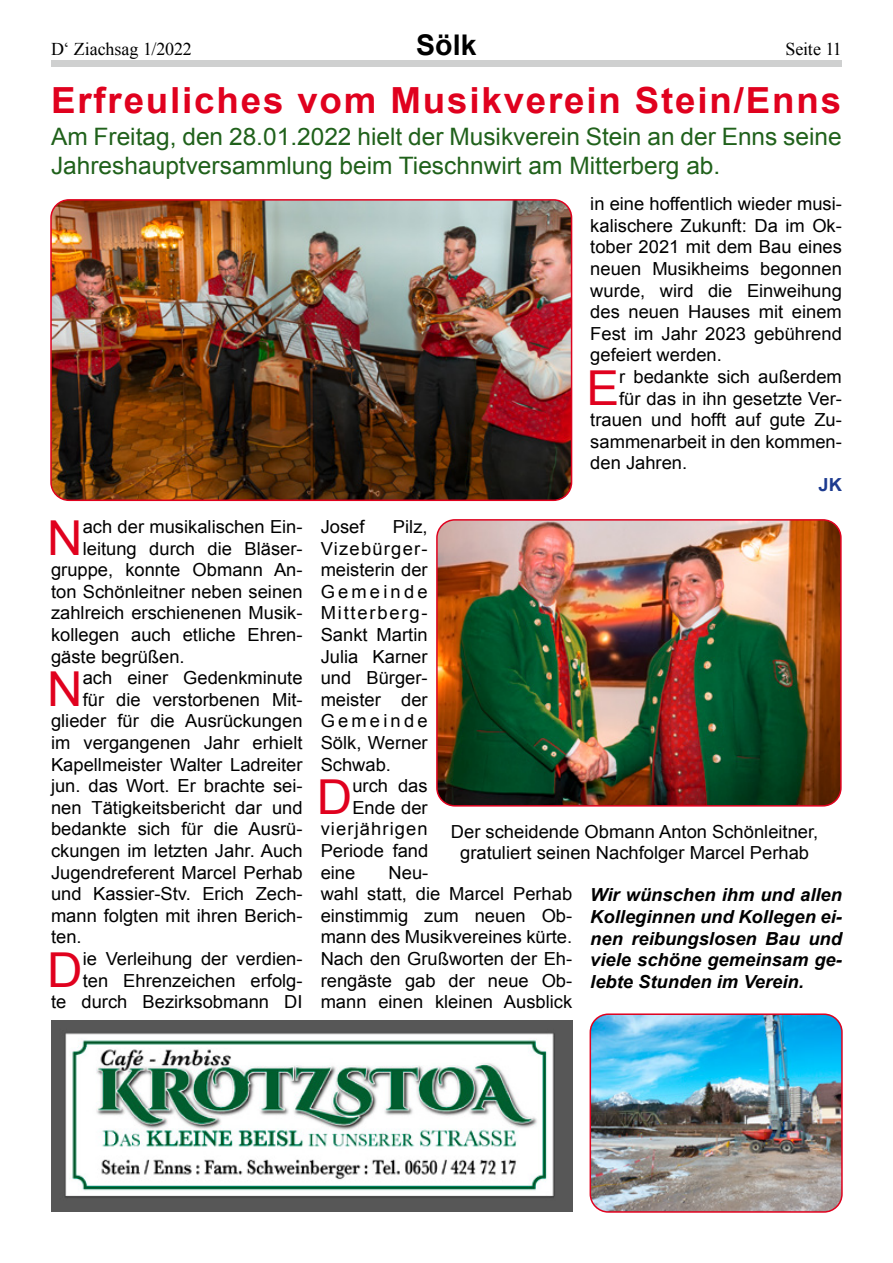
<style>
.page{position:relative;width:893px;height:1263px;background:#fff}
.page>*{position:absolute;margin:0;border:0;box-sizing:border-box;transform-origin:0 0}
.t1{font:48.15px "Arial";color:#e0011e}
.t2{font:700 36px "Arial";letter-spacing:.05em;color:#e0011e}
.t3{font:700 28.5px "Arial";color:#000}
.t4{font:24px/28.8px "Arial";color:#20611b}
.t5{font:18px/21.6px "Arial";color:#000;text-align:justify}
.t6{font:italic 700 18px/21.6px "Arial";color:#000;text-align:justify}
.t7{font:18px "Times New Roman";letter-spacing:-.01em;color:#000}
.t8{font:18px "Arial";letter-spacing:.06em;color:#000}
.t9{font:700 18px "Arial";color:#1c3a8f}
</style>
<div class="page">
<div style="left:51px;top:61px;width:791px;height:6px;background:#cfd0d0"></div>
<img style="left:51px;top:1020px;width:521px;height:192px">
<img style="left:53px;top:200px;width:519px;height:300px">
<div style="left:50px;top:199px;width:522px;height:302px;border:2px solid #e0011e;border-radius:18px"></div>
<img style="left:437px;top:522px;width:403px;height:284px">
<div style="left:436px;top:519px;width:406px;height:287px;border:2px solid #e0011e;border-radius:18px"></div>
<img style="left:590px;top:1016px;width:250px;height:194px">
<div style="left:590px;top:1013px;width:253px;height:200px;border:2px solid #e0011e;border-radius:18px"></div>
<p class="t7" style="left:51px;top:37px;width:142px">D‘ Ziachsag 1/2022</p>
<h3 class="t3" style="left:416px;top:26px;width:62px">Sölk</h3>
<p class="t7" style="left:785px;top:37px;width:58px">Seite 11</p>
<h2 class="t2" style="left:51px;top:77px;width:792px">Erfreuliches vom Musikverein Stein/Enns</h2>
<h3 class="t4" style="left:51px;top:122px;width:792px">Am Freitag, den 28.01.2022 hielt der Musikverein Stein an der Enns seine<br>Jahreshauptversammlung beim Tieschnwirt am Mitterberg ab.</h3>
<h1 class="t1" style="left:47px;top:506px;width:37px">N</h1>
<p class="t5" style="left:83px;top:516px;width:221px">ach der musikalischen Ein-</p>
<p class="t5" style="left:83px;top:538px;width:221px">leitung durch die Bläser-</p>
<p class="t5" style="left:51px;top:559px;width:253px">gruppe, konnte Obmann An-</p>
<p class="t5" style="left:51px;top:581px;width:253px">ton Schönleitner neben seinen</p>
<p class="t5" style="left:51px;top:602px;width:253px">zahlreich erschienenen Musik-</p>
<p class="t5" style="left:51px;top:624px;width:253px">kollegen auch etliche Ehren-</p>
<p class="t5" style="left:51px;top:646px;width:135px">gäste begrüßen.</p>
<h1 class="t1" style="left:47px;top:657px;width:37px">N</h1>
<p class="t5" style="left:83px;top:667px;width:221px">ach einer Gedenkminute</p>
<p class="t5" style="left:83px;top:689px;width:221px">für die verstorbenen Mit-</p>
<p class="t5" style="left:51px;top:710px;width:253px">glieder für die Ausrückungen</p>
<p class="t5" style="left:51px;top:732px;width:253px">im vergangenen Jahr erhielt</p>
<p class="t5" style="left:51px;top:754px;width:253px">Kapellmeister Walter Ladreiter</p>
<p class="t5" style="left:51px;top:775px;width:253px">jun. das Wort. Er brachte sei-</p>
<p class="t5" style="left:51px;top:797px;width:253px">nen Tätigkeitsbericht dar und</p>
<p class="t5" style="left:51px;top:818px;width:253px">bedankte sich für die Ausrü-</p>
<p class="t5" style="left:51px;top:840px;width:253px">ckungen im letzten Jahr. Auch</p>
<p class="t5" style="left:51px;top:862px;width:253px">Jugendreferent Marcel Perhab</p>
<p class="t5" style="left:51px;top:883px;width:253px">und Kassier-Stv. Erich Zech-</p>
<p class="t5" style="left:51px;top:905px;width:253px">mann folgten mit ihren Berich-</p>
<p class="t5" style="left:51px;top:926px;width:32px">ten.</p>
<h1 class="t1" style="left:47px;top:938px;width:37px">D</h1>
<p class="t5" style="left:51px;top:948px;width:253px;text-align:right">ie Verleihung der verdien-<br>ten Ehrenzeichen erfolg-<br>te durch Bezirksobmann DI</p>
<p class="t5" style="left:590px;top:193px;width:253px">in eine hoffentlich wieder musi&shy;kalischere Zukunft: Da im Ok&shy;tober 2021 mit dem Bau eines neuen Musikheims begonnen wurde, wird die Einweihung des neuen Hauses mit einem Fest im Jahr 2023 gebührend gefeiert werden.</p>
<h1 class="t1" style="left:586px;top:356px;width:34px">E</h1>
<p class="t5" style="left:619px;top:366px;width:224px">r bedankte sich außerdem</p>
<p class="t5" style="left:619px;top:388px;width:224px">für das in ihn gesetzte Ver-</p>
<p class="t5" style="left:590px;top:409px;width:253px">trauen und hofft auf gute Zu-</p>
<p class="t5" style="left:590px;top:431px;width:253px">sammenarbeit in den kommen-</p>
<p class="t5" style="left:590px;top:452px;width:98px">den Jahren.</p>
<p class="t9" style="left:818px;top:473px;width:25px">JK</p>
<p class="t5" style="left:321px;top:516px;width:45px">Josef</p>
<p class="t5" style="left:321px;top:516px;width:108px;text-indent:72px">Pilz, Vizebürger&shy;meisterin der Gemeinde Mitterberg-Sankt Martin Julia Karner und Bürger&shy;meister der Gemeinde Sölk, Werner Schwab.</p>
<h1 class="t1" style="left:317px;top:765px;width:37px">D</h1>
<p class="t5" style="left:352px;top:775px;width:77px">urch das</p>
<p class="t5" style="left:352px;top:797px;width:77px">Ende der</p>
<p class="t8" style="left:321px;top:817px;width:109px">vierjährigen</p>
<p class="t5" style="left:321px;top:840px;width:109px">Periode fand</p>
<p class="t5" style="left:321px;top:862px;width:36px">eine</p>
<p class="t5" style="left:451px;top:821px;width:369px;text-align:center">Der scheidende Obmann Anton Schönleitner, gratuliert seinen Nachfolger Marcel Perhab</p>
<p class="t5" style="left:321px;top:862px;width:253px;text-align:left;text-indent:68px">Neu-<br>wahl statt, die Marcel Perhab einstimmig zum neuen Ob&shy;mann des Musikvereines kürte.<br>Nach den Grußworten der Eh&shy;rengäste gab der neue Ob&shy;mann einen kleinen Ausblick</p>
<p class="t6" style="left:590px;top:885px;width:253px">Wir wünschen ihm und allen Kolleginnen und Kollegen ei&shy;nen reibungslosen Bau und viele schöne gemeinsam ge&shy;lebte Stunden im Verein.</p>
</div>
